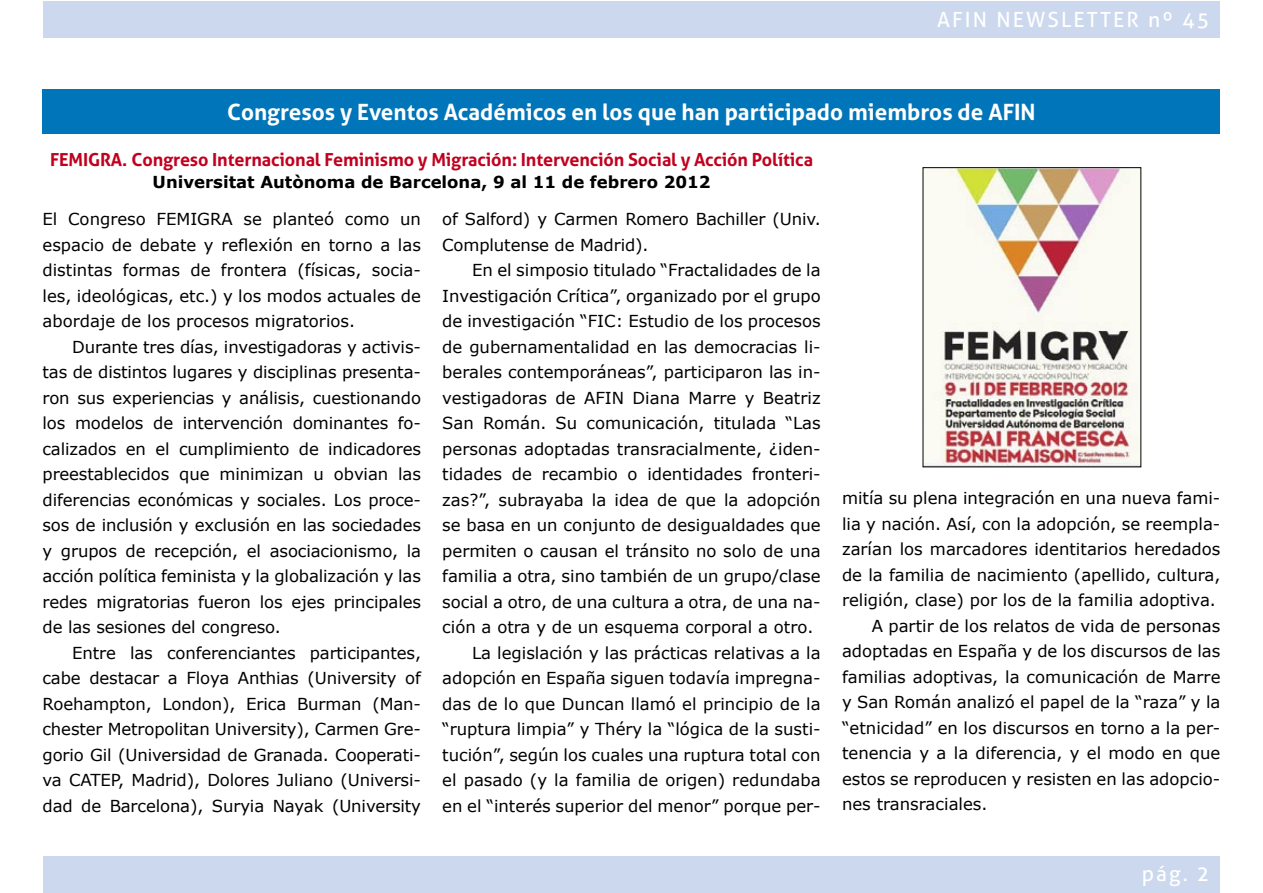
<style>
.page{position:relative;width:1263px;height:893px;background:#fff}
.page>*{position:absolute;margin:0;border:0;box-sizing:border-box;transform-origin:0 0}
.t1{font:700 22.5px "Aller";color:#fff}
.t2{font:21px "Aller";letter-spacing:.1em;color:#fff}
.t3{font:700 18px "Aller";letter-spacing:-.01em;color:#c1001f}
.t4{font:16.5px/25.5px "Verdana";color:#000;text-align:justify}
.t5{font:700 16.5px "Verdana";color:#000}
</style>
<div class="page">
<div style="left:43px;top:1px;width:1177px;height:37px;background:#ccd8ed"></div>
<div style="left:43px;top:856px;width:1177px;height:37px;background:#ccd8ed"></div>
<div style="left:43px;top:89px;width:1177px;height:45px;background:#0075b9"></div>
<img style="left:925px;top:169px;width:214px;height:296px">
<p class="t2" style="left:937px;top:7px;width:274px">AFIN NEWSLETTER nº 45</p>
<h1 class="t1" style="left:227px;top:98px;width:810px">Congresos y Eventos Académicos en los que han participado miembros de AFIN</h1>
<p class="t3" style="left:50px;top:148px;width:764px">FEMIGRA. Congreso Internacional Feminismo y Migración: Intervención Social y Acción Política</p>
<p class="t5" style="left:153px;top:171px;width:559px">Universitat Autònoma de Barcelona, 9 al 11 de febrero 2012</p>
<p class="t4" style="left:43px;top:207px;width:380px">El Congreso FEMIGRA se planteó como un espacio de debate y reflexión en torno a las distintas formas de frontera (físicas, socia&shy;les, ideológicas, etc.) y los modos actuales de abordaje de los procesos migratorios.</p>
<p class="t4" style="left:43px;top:334px;width:380px;text-indent:30px">Durante tres días, investigadoras y activis&shy;tas de distintos lugares y disciplinas presenta&shy;ron sus experiencias y análisis, cuestionando los modelos de intervención dominantes fo&shy;calizados en el cumplimiento de indicadores preestablecidos que minimizan u obvian las diferencias económicas y sociales. Los proce&shy;sos de inclusión y exclusión en las sociedades y grupos de recepción, el asociacionismo, la acción política feminista y la globalización y las redes migratorias fueron los ejes principales de las sesiones del congreso.</p>
<p class="t4" style="left:43px;top:640px;width:380px;text-indent:30px">Entre las conferenciantes participantes, cabe destacar a Floya Anthias (University of Roehampton, London), Erica Burman (Man&shy;chester Metropolitan University), Carmen Gre&shy;gorio Gil (Universidad de Granada. Cooperati&shy;va CATEP, Madrid), Dolores Juliano (Universi&shy;dad de Barcelona), Suryia Nayak (University</p>
<p class="t4" style="left:442px;top:207px;width:380px">of Salford) y Carmen Romero Bachiller (Univ.<br>Complutense de Madrid).</p>
<p class="t4" style="left:472px;top:258px;width:350px">En el simposio titulado “Fractalidades de la</p>
<p class="t4" style="left:442px;top:283px;width:380px">Investigación Crítica”, organizado por el grupo</p>
<p class="t4" style="left:442px;top:309px;width:380px">de investigación “FIC: Estudio de los procesos</p>
<p class="t4" style="left:442px;top:334px;width:380px">de gubernamentalidad en las democracias li-</p>
<p class="t4" style="left:442px;top:360px;width:380px">berales contemporáneas”, participaron las in-</p>
<p class="t4" style="left:442px;top:385px;width:380px">vestigadoras de AFIN Diana Marre y Beatriz</p>
<p class="t4" style="left:442px;top:411px;width:380px">San Román. Su comunicación, titulada “Las</p>
<p class="t4" style="left:442px;top:436px;width:380px">personas adoptadas transracialmente, ¿iden-</p>
<p class="t4" style="left:442px;top:462px;width:380px">tidades de recambio o identidades fronteri-</p>
<p class="t4" style="left:442px;top:487px;width:380px">zas?”, subrayaba la idea de que la adopción</p>
<p class="t4" style="left:442px;top:513px;width:380px">se basa en un conjunto de desigualdades que</p>
<p class="t4" style="left:442px;top:538px;width:380px">permiten o causan el tránsito no solo de una</p>
<p class="t4" style="left:442px;top:564px;width:380px">familia a otra, sino también de un grupo/clase</p>
<p class="t4" style="left:442px;top:589px;width:380px">social a otro, de una cultura a otra, de una na-</p>
<p class="t4" style="left:442px;top:615px;width:373px">ción a otra y de un esquema corporal a otro.</p>
<p class="t4" style="left:472px;top:640px;width:350px">La legislación y las prácticas relativas a la</p>
<p class="t4" style="left:442px;top:666px;width:380px">adopción en España siguen todavía impregna-</p>
<p class="t4" style="left:442px;top:691px;width:380px">das de lo que Duncan llamó el principio de la</p>
<p class="t4" style="left:442px;top:717px;width:380px">“ruptura limpia” y Théry la “lógica de la susti-</p>
<p class="t4" style="left:442px;top:742px;width:380px">tución”, según los cuales una ruptura total con</p>
<p class="t4" style="left:442px;top:768px;width:380px">el pasado (y la familia de origen) redundaba</p>
<p class="t4" style="left:442px;top:793px;width:380px">en el “interés superior del menor” porque per-</p>
<p class="t4" style="left:842px;top:486px;width:380px">mitía su plena integración en una nueva fami-</p>
<p class="t4" style="left:842px;top:511px;width:380px">lia y nación. Así, con la adopción, se reempla-</p>
<p class="t4" style="left:842px;top:537px;width:380px">zarían los marcadores identitarios heredados</p>
<p class="t4" style="left:842px;top:562px;width:380px">de la familia de nacimiento (apellido, cultura,</p>
<p class="t4" style="left:842px;top:588px;width:375px">religión, clase) por los de la familia adoptiva.</p>
<p class="t4" style="left:872px;top:613px;width:350px">A partir de los relatos de vida de personas</p>
<p class="t4" style="left:842px;top:639px;width:380px">adoptadas en España y de los discursos de las</p>
<p class="t4" style="left:842px;top:664px;width:380px">familias adoptivas, la comunicación de Marre</p>
<p class="t4" style="left:842px;top:690px;width:380px">y San Román analizó el papel de la “raza” y la</p>
<p class="t4" style="left:842px;top:715px;width:380px">“etnicidad” en los discursos en torno a la per-</p>
<p class="t4" style="left:842px;top:741px;width:380px">tenencia y a la diferencia, y el modo en que</p>
<p class="t4" style="left:842px;top:766px;width:380px">estos se reproducen y resisten en las adopcio-</p>
<p class="t4" style="left:842px;top:792px;width:147px">nes transraciales.</p>
<p class="t2" style="left:1142px;top:861px;width:69px">pág. 2</p>
</div>
